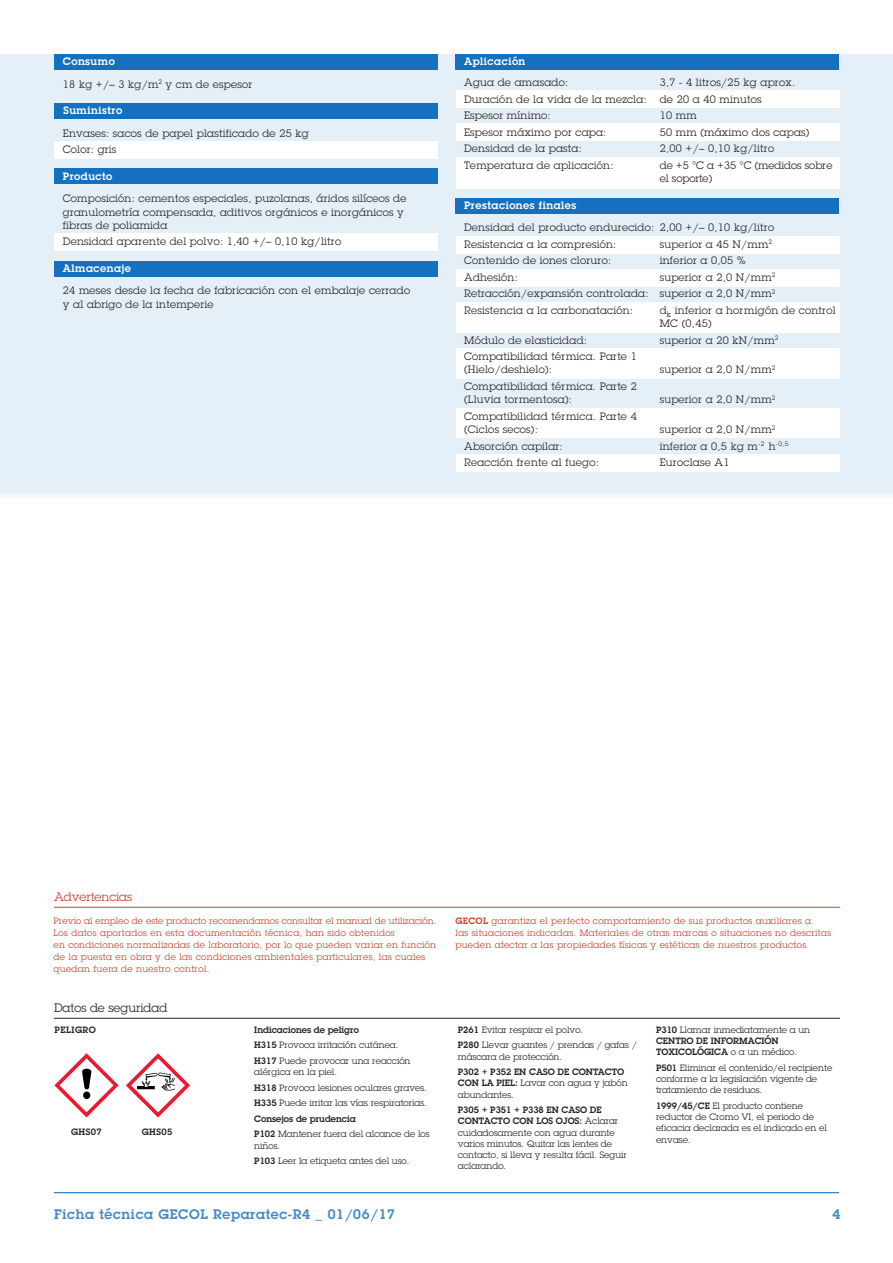
<style>
.page{position:relative;width:893px;height:1263px;background:#fff}
.page>*{position:absolute;margin:0;border:0;box-sizing:border-box;transform-origin:0 0}
.t1{font:600 13.5px "Lubalin Graph";letter-spacing:.05em;color:#408acb}
.t2{font:12px "Lubalin Graph";color:#272526}
.t3{font:12px "Lubalin Graph";color:#ce3f2d}
.t4{font:10.5px/13.5px "Lubalin Graph";letter-spacing:.025em;color:#272526}
.t5{font:600 10.5px "Lubalin Graph";letter-spacing:.05em;color:#fff}
.t6{font:10.5px/13.5px "Lubalin Graph";color:#272526}
.t7{font:9px/11.2px "Lubalin Graph";color:#272526}
.t8{font:9px/12px "Lubalin Graph";letter-spacing:.04em;color:#ce3f2d}
.t9{font:600 9px/11.2px "Lubalin Graph";color:#272526}
.t10{font:600 9px "Lubalin Graph";letter-spacing:.05em;color:#272526}
.s1{font-weight:600}
.s2{font-weight:400}
</style>
<div class="page">
<hr style="left:54px;top:1192px;width:785px;height:1px;background:#0063ba">
<div style="left:0;top:54px;width:893px;height:439px;background:#e5eff8"></div>
<svg style="left:126px;top:1053px;width:64px;height:64px"></svg>
<svg style="left:54px;top:1053px;width:65px;height:64px"></svg>
<hr style="left:54px;top:1018px;width:786px;height:1px;background:#272526">
<hr style="left:54px;top:907px;width:786px;height:1px;background:#ce3f2d">
<div style="left:54px;top:141px;width:384px;height:17px;background:#fff"></div>
<div style="left:456px;top:91px;width:383px;height:17px;background:#fff"></div>
<div style="left:54px;top:233px;width:384px;height:17px;background:#fff"></div>
<div style="left:456px;top:124px;width:383px;height:17px;background:#fff"></div>
<div style="left:456px;top:157px;width:383px;height:31px;background:#fff"></div>
<div style="left:456px;top:236px;width:383px;height:17px;background:#fff"></div>
<div style="left:456px;top:269px;width:383px;height:17px;background:#fff"></div>
<div style="left:456px;top:302px;width:383px;height:30px;background:#fff"></div>
<div style="left:456px;top:348px;width:383px;height:30px;background:#fff"></div>
<div style="left:456px;top:408px;width:383px;height:30px;background:#fff"></div>
<div style="left:54px;top:54px;width:384px;height:16px;background:#1670c0"></div>
<div style="left:54px;top:103px;width:384px;height:16px;background:#1670c0"></div>
<div style="left:54px;top:169px;width:384px;height:15px;background:#1670c0"></div>
<div style="left:54px;top:261px;width:384px;height:16px;background:#1670c0"></div>
<div style="left:456px;top:454px;width:383px;height:17px;background:#fff"></div>
<div style="left:456px;top:54px;width:383px;height:16px;background:#1670c0"></div>
<div style="left:456px;top:198px;width:383px;height:15px;background:#1670c0"></div>
<p class="t5" style="left:63px;top:55px;width:53px">Consumo</p>
<p class="t4" style="left:63px;top:77px;width:191px">18 kg +/– 3 kg/m<sup>2</sup> y cm de espesor</p>
<p class="t4" style="left:63px;top:125px;width:247px;line-height:16.5px">Envases: sacos de papel plastificado de 25 kg<br>Color: gris</p>
<p class="t4" style="left:63px;top:192px;width:345px">Composición: cementos especiales, puzolanas, áridos silíceos de granulometría compensada, aditivos orgánicos e inorgánicos y fibras de poliamida</p>
<p class="t4" style="left:63px;top:235px;width:280px">Densidad aparente del polvo: 1,40 +/– 0,10 kg/litro</p>
<p class="t4" style="left:63px;top:284px;width:349px">24 meses desde la fecha de fabricación con el embalaje cerrado y al abrigo de la intemperie</p>
<p class="t5" style="left:63px;top:104px;width:60px">Suministro</p>
<p class="t5" style="left:63px;top:170px;width:51px">Producto</p>
<p class="t5" style="left:63px;top:262px;width:70px">Almacenaje</p>
<p class="t5" style="left:464px;top:55px;width:63px">Aplicación</p>
<p class="t4" style="left:464px;top:74px;width:333px;line-height:16.5px;text-indent:196px">3,7 - 4 litros/25 kg aprox.<br>Duración de la vida de la mezcla: de 20 a 40 minutos<br>Espesor mínimo:</p>
<p class="t4" style="left:464px;top:76px;width:106px">Agua de amasado:</p>
<p class="t4" style="left:660px;top:109px;width:38px">10 mm</p>
<p class="t4" style="left:464px;top:125px;width:144px">Espesor máximo por capa:</p>
<p class="t4" style="left:660px;top:125px;width:151px">50 mm (máximo dos capas)</p>
<p class="t4" style="left:464px;top:142px;width:119px">Densidad de la pasta:</p>
<p class="t4" style="left:660px;top:142px;width:116px">2,00 +/– 0,10 kg/litro</p>
<p class="t4" style="left:464px;top:158px;width:151px">Temperatura de aplicación:</p>
<p class="t6" style="left:660px;top:158px;width:174px">de +5 °C a +35 °C (medidos sobre el soporte)</p>
<p class="t4" style="left:464px;top:219px;width:311px;line-height:16.5px">Densidad del producto endurecido: 2,00 +/– 0,10 kg/litro<br>Resistencia a la compresión:</p>
<p class="t5" style="left:464px;top:199px;width:114px">Prestaciones finales</p>
<p class="t4" style="left:660px;top:237px;width:114px">superior a 45 N/mm<sup>2</sup></p>
<p class="t4" style="left:464px;top:254px;width:149px">Contenido de iones cloruro:</p>
<p class="t4" style="left:660px;top:254px;width:87px">inferior a 0,05 %</p>
<p class="t4" style="left:464px;top:270px;width:55px">Adhesión:</p>
<p class="t4" style="left:464px;top:269px;width:313px;line-height:16.5px;text-align:justify;text-indent:196px">superior a 2,0 N/mm<sup>2<br></sup>Retracción/expansión controlada: superior a 2,0 N/mm<sup>2<br></sup>Resistencia a la carbonatación:</p>
<p class="t4" style="left:660px;top:303px;width:178px">d<sub>k</sub> inferior a hormigón de control<br>MC (0,45)</p>
<p class="t4" style="left:464px;top:333px;width:124px">Módulo de elasticidad:</p>
<p class="t4" style="left:660px;top:333px;width:120px">superior a 20 kN/mm<sup>2</sup></p>
<p class="t4" style="left:464px;top:350px;width:174px">Compatibilidad térmica. Parte 1 (Hielo/deshielo):</p>
<p class="t4" style="left:660px;top:363px;width:117px">superior a 2,0 N/mm<sup>2</sup></p>
<p class="t4" style="left:464px;top:380px;width:174px">Compatibilidad térmica. Parte 2 (Lluvia tormentosa):</p>
<p class="t4" style="left:464px;top:410px;width:174px">Compatibilidad térmica. Parte 4 (Ciclos secos):</p>
<p class="t4" style="left:660px;top:393px;width:117px">superior a 2,0 N/mm<sup>2</sup></p>
<p class="t4" style="left:660px;top:423px;width:117px">superior a 2,0 N/mm<sup>2</sup></p>
<p class="t4" style="left:464px;top:439px;width:100px">Absorción capilar:</p>
<p class="t4" style="left:660px;top:439px;width:130px">inferior a 0,5 kg m<sup>-2</sup> h<sup>-0,5</sup></p>
<p class="t4" style="left:464px;top:456px;width:136px">Reacción frente al fuego:</p>
<p class="t4" style="left:660px;top:456px;width:71px">Euroclase A1</p>
<p class="t3" style="left:54px;top:890px;width:80px">Advertencias</p>
<p class="t8" style="left:54px;top:915px;width:385px">Previo al empleo de este producto recomendamos consultar el manual de utilización.<br>Los datos aportados en esta documentación técnica, han sido obtenidos<br>en condiciones normalizadas de laboratorio, por lo que pueden variar en función de la puesta en obra y de las condiciones ambientales particulares, las cuales quedan fuera de nuestro control.</p>
<p class="t8" style="left:455px;top:915px;width:377px"><span class="s1">GECOL</span> garantiza el perfecto comportamiento de sus productos auxiliares a<br>las situaciones indicadas. Materiales de otras marcas o situaciones no descritas pueden afectar a las propiedades físicas y estéticas de nuestros productos.</p>
<p class="t2" style="left:54px;top:1001px;width:115px">Datos de seguridad</p>
<p class="t10" style="left:55px;top:1024px;width:43px">PELIGRO</p>
<p class="t9" style="left:71px;top:1126px;width:32px">GHS07</p>
<p class="t9" style="left:142px;top:1126px;width:32px">GHS05</p>
<p class="t7" style="left:254px;top:1022px;width:158px;line-height:15.5px"><span class="s1">Indicaciones de peligro<br>H315</span> Provoca irritación cutánea.<br><span class="s1">H317</span> Puede provocar una reacción</p>
<p class="t7" style="left:254px;top:1064px;width:177px;line-height:15.5px">alérgica en la piel.<br><span class="s1">H318</span> Provoca lesiones oculares graves.<br><span class="s1">H335</span> Puede irritar las vías respiratorias.<br><span class="s1">Consejos de prudencia<br>P102</span> Mantener fuera del alcance de los</p>
<p class="t7" style="left:254px;top:1138px;width:157px;line-height:15.5px">niños.<br><span class="s1">P103</span> Leer la etiqueta antes del uso.</p>
<p class="t7" style="left:458px;top:1022px;width:181px;line-height:15.5px"><span class="s1">P261</span> Evitar respirar el polvo.<br><span class="s1">P280</span> Llevar guantes / prendas / gafas /</p>
<p class="t7" style="left:458px;top:1051px;width:106px">máscara de protección.</p>
<p class="t9" style="left:458px;top:1066px;width:171px">P302 + P352 EN CASO DE CONTACTO<br>CON LA PIEL: <span class="s2">Lavar con agua y jabón abundantes.</span></p>
<p class="t7" style="left:458px;top:1104px;width:170px"><span class="s1">P305 + P351 + P338 EN CASO DE<br>CONTACTO CON LOS OJOS:</span> Aclarar cuidadosamente con agua durante varios minutos. Quitar las lentes de contacto, si lleva y resulta fácil. Seguir aclarando.</p>
<p class="t9" style="left:656px;top:1024px;width:156px">P310 <span class="s2">Llamar inmediatamente a un<br></span>CENTRO DE INFORMACIÓN<br>TOXICOLÓGICA <span class="s2">o a un médico.</span></p>
<p class="t7" style="left:656px;top:1062px;width:178px"><span class="s1">P501</span> Eliminar el contenido/el recipiente conforme a la legislación vigente de tratamiento de residuos.</p>
<p class="t7" style="left:656px;top:1100px;width:172px"><span class="s1">1999/45/CE</span> El producto contiene reductor de Cromo VI, el periodo de eficacia declarada es el indicado en el envase.</p>
<p class="t1" style="left:54px;top:1206px;width:343px">Ficha técnica GECOL Reparatec-R4 _ 01/06/17</p>
<p class="t1" style="left:832px;top:1206px;width:9px">4</p>
</div>
